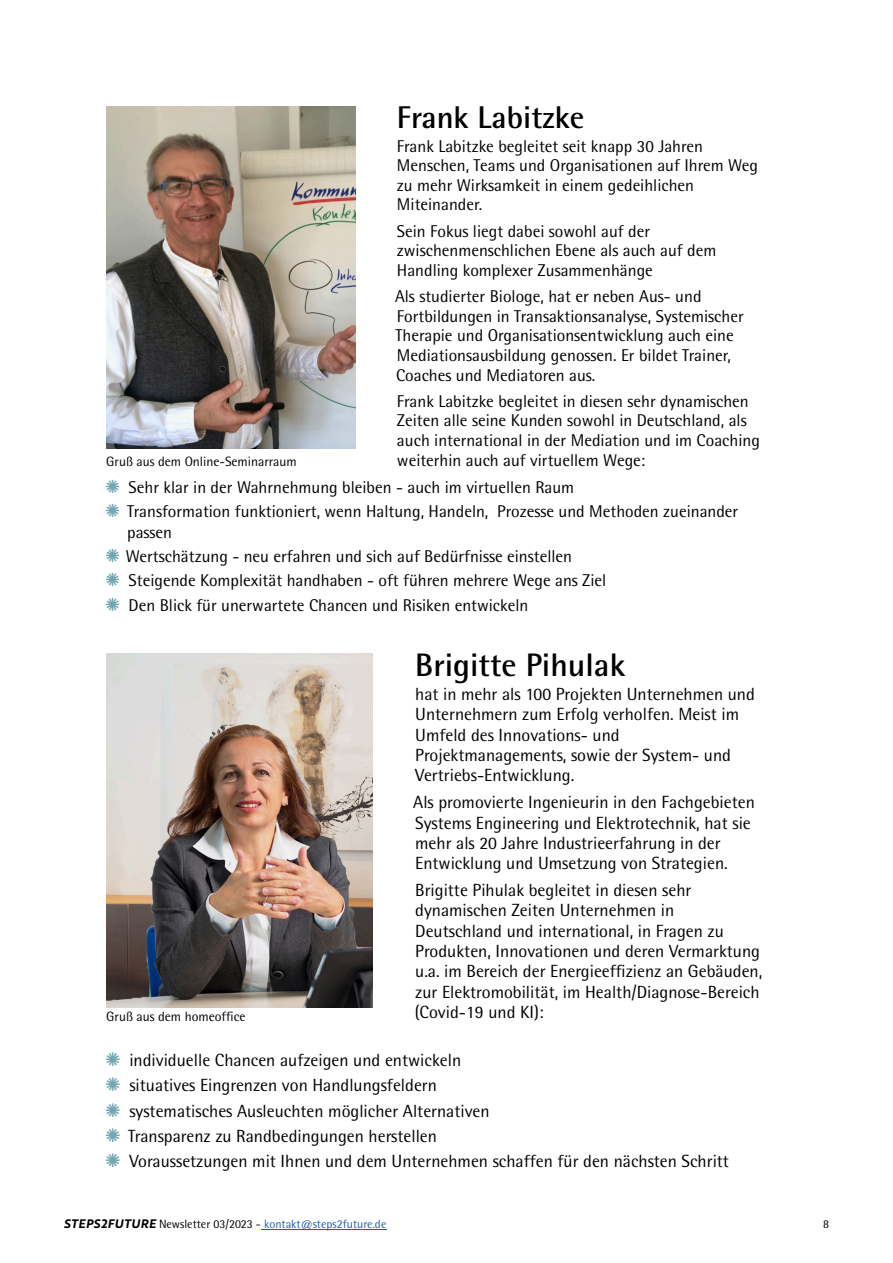
<style>
.page{position:relative;width:893px;height:1263px;background:#fff}
.page>*{position:absolute;margin:0;border:0;box-sizing:border-box;transform-origin:0 0}
.t1{font:700 32.55px "Rotis Semi Sans Hel";color:#000}
.t2{font:700 31.5px "Rotis Semi Sans Hel";color:#000}
.t3{font:17.7px/20.2px "Rotis Semi Sans Hel";color:#000}
.t4{font:17.1px/19.6px "Rotis Semi Sans Hel";color:#000}
.t5{font:13.5px "Rotis Semi Sans Hel";color:#000}
.t6{font:12px "Rotis Semi Sans Hel";color:#235ba8}
.t7{font:12px "Rotis Semi Sans Hel";color:#000}
.s1{font-family:"Brother 1816 Bold Italic";color:#000}
.s2{color:#000}
</style>
<div class="page">
<hr style="left:261px;top:1229px;width:125px;height:1px;background:#235ba8">
<img style="left:106px;top:106px;width:250px;height:343px">
<img style="left:106px;top:653px;width:267px;height:354px">
<h2 class="t2" style="left:397px;top:106px;width:189px">Frank Labitzke</h2>
<p class="t4" style="left:397px;top:138px;width:363px">Frank Labitzke begleitet seit knapp 30 Jahren Menschen, Teams und Organisationen auf Ihrem Weg zu mehr Wirksamkeit in einem gedeihlichen Miteinander.</p>
<p class="t4" style="left:397px;top:223px;width:321px">Sein Fokus liegt dabei sowohl auf der zwischenmenschlichen Ebene als auch auf dem<br>Handling komplexer Zusammenhänge</p>
<p class="t4" style="left:395px;top:288px;width:350px">Als studierter Biologe, hat er neben Aus- und Fortbildungen in Transaktionsanalyse, Systemischer Therapie und Organisationsentwicklung auch eine Mediationsausbildung genossen. Er bildet Trainer, Coaches und Mediatoren aus.</p>
<p class="t4" style="left:397px;top:393px;width:364px">Frank Labitzke begleitet in diesen sehr dynamischen Zeiten alle seine Kunden sowohl in Deutschland, als auch international in der Mediation und im Coaching weiterhin auch auf virtuellem Wege:</p>
<p class="t4" style="left:127px;top:476px;width:612px;line-height:24.5px">Sehr klar in der Wahrnehmung bleiben - auch im virtuellen Raum<br>Transformation funktioniert, wenn Haltung, Handeln, Prozesse und Methoden zueinander</p>
<p class="t4" style="left:126px;top:521px;width:482px;line-height:24.5px">passen<br>Wertschätzung - neu erfahren und sich auf Bedürfnisse einstellen Steigende Komplexität handhaben - oft führen mehrere Wege ans Ziel Den Blick für unerwartete Chancen und Risiken entwickeln</p>
<p class="t5" style="left:106px;top:456px;width:192px">Gruß aus dem Online-Seminarraum</p>
<h1 class="t1" style="left:415px;top:653px;width:212px">Brigitte Pihulak</h1>
<p class="t3" style="left:415px;top:686px;width:341px">hat in mehr als 100 Projekten Unternehmen und Unternehmern zum Erfolg verholfen. Meist im Umfeld des Innovations- und Projektmanagements, sowie der System- und Vertriebs-Entwicklung.</p>
<p class="t3" style="left:413px;top:794px;width:343px">Als promovierte Ingenieurin in den Fachgebieten Systems Engineering und Elektrotechnik, hat sie mehr als 20 Jahre Industrieerfahrung in der Entwicklung und Umsetzung von Strategien.</p>
<p class="t3" style="left:415px;top:882px;width:349px">Brigitte Pihulak begleitet in diesen sehr dynamischen Zeiten Unternehmen in Deutschland und international, in Fragen zu Produkten, Innovationen und deren Vermarktung u.a. im Bereich der Energieeffizienz an Gebäuden, zur Elektromobilität, im Health/Diagnose-Bereich (Covid-19 und KI):</p>
<p class="t3" style="left:128px;top:1049px;width:602px;line-height:25.2px">individuelle Chancen aufzeigen und entwickeln<br>situatives Eingrenzen von Handlungsfeldern<br>systematisches Ausleuchten möglicher Alternativen<br>Transparenz zu Randbedingungen herstellen<br>Voraussetzungen mit Ihnen und dem Unternehmen schaffen für den nächsten Schritt</p>
<p class="t5" style="left:106px;top:1012px;width:141px">Gruß aus dem homeoffice</p>
<p class="t6" style="left:64px;top:1219px;width:324px"><span class="s1">STEPS2FUTURE</span> <span class="s2">Newsletter 03/2023 -</span> kontakt@steps2future.de</p>
<p class="t7" style="left:823px;top:1219px;width:8px">8</p>
</div>
